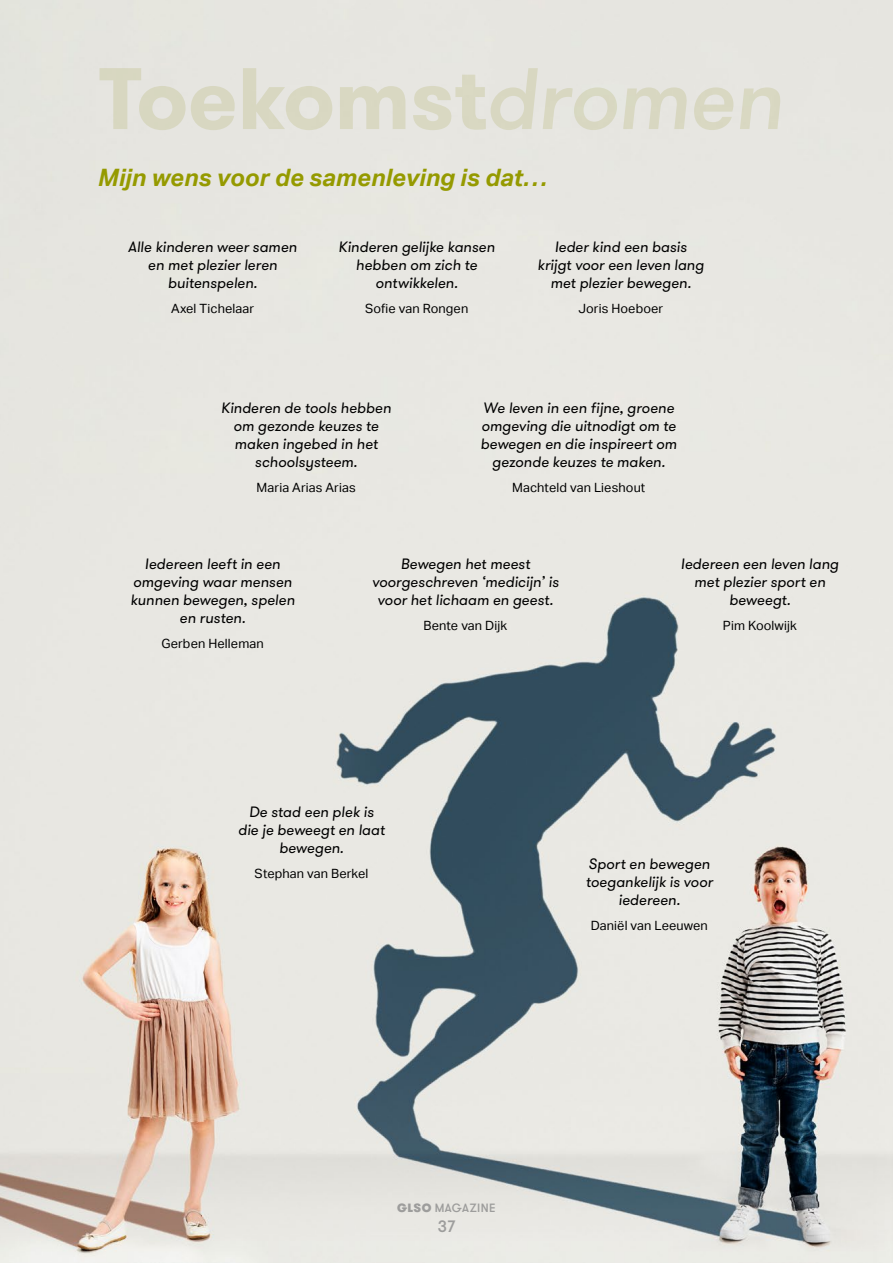
<style>
.page{position:relative;width:893px;height:1263px;background:#fff}
.page>*{position:absolute;margin:0;border:0;box-sizing:border-box;transform-origin:0 0}
.t1{font:700 87px "GT Walsheim Pro";letter-spacing:-.01em;color:#e1e2ba}
.body_intro_12_pt{font:italic 700 24px "Aktiv Grotesk";letter-spacing:.005em;color:#959a00}
.Paginacijfer{font:500 16.5px "GT Walsheim Pro";color:#9d9d9c}
.Dromen{font:italic 15px/18px "GT Walsheim Pro";letter-spacing:-.005em;color:#000;text-align:center}
.Naam_droom{font:12.75px "Aktiv Grotesk";letter-spacing:.01em;color:#000}
.t2{font:500 12px "GT Walsheim Pro";letter-spacing:.035em;color:#9d9d9c}
.s1{font-weight:500;font-style:italic}
.s2{font-weight:900}
</style>
<div class="page">
<img style="left:0;top:0;width:893px;height:1263px">
<h1 class="t1" style="left:98px;top:42px;width:686px">Toekomst<span class="s1">dromen</span></h1>
<p class="body_intro_12_pt" style="left:98px;top:164px;width:451px">Mijn wens voor de samenleving is dat…</p>
<p class="Dromen" style="left:128px;top:238px;width:170px">Alle kinderen weer samen en met plezier leren buitenspelen.</p>
<p class="Naam_droom" style="left:171px;top:301px;width:84px">Axel Tichelaar</p>
<p class="Dromen" style="left:339px;top:238px;width:158px">Kinderen gelijke kansen hebben om zich te ontwikkelen.</p>
<p class="Naam_droom" style="left:365px;top:301px;width:105px">Sofie van Rongen</p>
<p class="Dromen" style="left:538px;top:238px;width:168px">Ieder kind een basis krijgt voor een leven lang met plezier bewegen.</p>
<p class="Naam_droom" style="left:578px;top:301px;width:86px">Joris Hoeboer</p>
<p class="Dromen" style="left:221px;top:399px;width:171px">Kinderen de tools hebben om gezonde keuzes te maken ingebed in het schoolsysteem.</p>
<p class="Naam_droom" style="left:257px;top:480px;width:101px">Maria Arias Arias</p>
<p class="Dromen" style="left:481px;top:399px;width:198px">We leven in een fijne, groene omgeving die uitnodigt om te bewegen en die inspireert om gezonde keuzes te maken.</p>
<p class="Naam_droom" style="left:512px;top:480px;width:135px">Machteld van Lieshout</p>
<p class="Dromen" style="left:130px;top:555px;width:166px">Iedereen leeft in een omgeving waar mensen kunnen bewegen, spelen en rusten.</p>
<p class="Naam_droom" style="left:162px;top:636px;width:104px">Gerben Helleman</p>
<p class="Dromen" style="left:372px;top:555px;width:188px">Bewegen het meest voorgeschreven ‘medicijn’ is voor het lichaam en geest.</p>
<p class="Naam_droom" style="left:424px;top:618px;width:85px">Bente van Dijk</p>
<p class="Dromen" style="left:681px;top:555px;width:159px">Iedereen een leven lang met plezier sport en beweegt.</p>
<p class="Naam_droom" style="left:723px;top:618px;width:75px">Pim Koolwijk</p>
<p class="Dromen" style="left:238px;top:803px;width:148px">De stad een plek is die je beweegt en laat bewegen.</p>
<p class="Naam_droom" style="left:255px;top:866px;width:115px">Stephan van Berkel</p>
<p class="Dromen" style="left:586px;top:855px;width:129px">Sport en bewegen toegankelijk is voor iedereen.</p>
<p class="Naam_droom" style="left:591px;top:918px;width:118px">Daniël van Leeuwen</p>
<p class="t2" style="left:397px;top:1201px;width:100px"><span class="s2">GLSO</span> MAGAZINE</p>
<p class="Paginacijfer" style="left:438px;top:1216px;width:19px">37</p>
</div>
